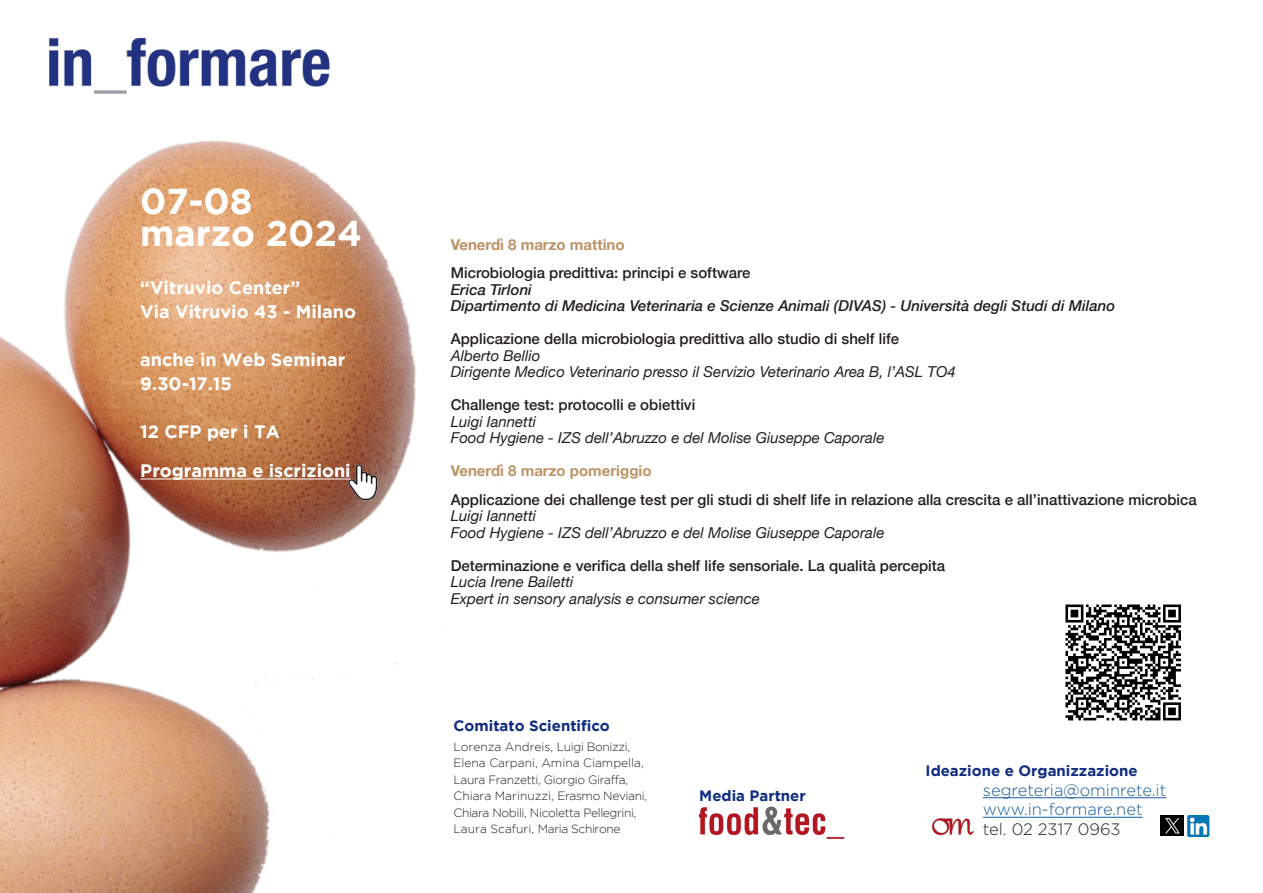
<style>
.page{position:relative;width:1263px;height:893px;background:#fff}
.page>*{position:absolute;margin:0;border:0;box-sizing:border-box;transform-origin:0 0}
.t1{font:700 36px "Gotham";color:#fff}
.Normale{font:700 18px "Gotham";color:#fff}
.t2{font:300 16.5px "Gotham";color:#175d9e}
.t3{font:300 16.5px "Gotham";color:#231f20}
.t4{font:500 15px "Helvetica Neue";color:#231f20}
.t5{font:italic 15px "Helvetica Neue";color:#231f20}
.t6{font:italic 500 15px "Helvetica Neue";color:#231f20}
.t7{font:700 15px "Gotham";color:#112d81}
.t8{font:700 15px "Helvetica Neue";color:#bc9365}
.t9{font:300 12px/16.5px "Gotham";letter-spacing:-.03em;color:#231f20}
.t10{font:300 12px "Gotham";color:#231f20}
</style>
<div class="page">
<img style="left:0;top:140px;width:416px;height:753px">
<img style="left:699px;top:806px;width:146px;height:33px">
<img style="left:49px;top:38px;width:281px;height:56px">
<img style="left:1188px;top:816px;width:22px;height:20px">
<img style="left:1161px;top:816px;width:22px;height:20px">
<img style="left:931px;top:818px;width:43px;height:18px">
<hr style="left:983px;top:797px;width:183px;height:1px;background:#175d9e">
<hr style="left:983px;top:817px;width:160px;height:1px;background:#175d9e">
<img style="left:1065px;top:604px;width:116px;height:117px">
<img style="left:345px;top:462px;width:37px;height:43px">
<hr style="left:140px;top:479px;width:211px;height:1px;background:#fff">
<p class="t1" style="left:140px;top:181px;width:114px">07-08</p>
<p class="t1" style="left:140px;top:212px;width:223px">marzo 2024</p>
<p class="Normale" style="left:140px;top:277px;width:161px">“Vitruvio Center”</p>
<p class="Normale" style="left:140px;top:301px;width:217px">Via Vitruvio 43 - Milano</p>
<p class="Normale" style="left:140px;top:349px;width:207px">anche in Web Seminar</p>
<p class="Normale" style="left:140px;top:373px;width:93px">9.30-17.15</p>
<p class="Normale" style="left:140px;top:421px;width:141px">12 CFP per i TA</p>
<p class="Normale" style="left:140px;top:460px;width:212px">Programma e iscrizioni</p>
<p class="t8" style="left:451px;top:233px;width:175px">Venerdì 8 marzo mattino</p>
<p class="t4" style="left:451px;top:261px;width:301px">Microbiologia predittiva: principi e software</p>
<p class="t6" style="left:451px;top:276px;width:83px">Erica Tirloni</p>
<p class="t6" style="left:451px;top:293px;width:666px">Dipartimento di Medicina Veterinaria e Scienze Animali (DIVAS) - Università degli Studi di Milano</p>
<p class="t4" style="left:451px;top:327px;width:450px">Applicazione della microbiologia predittiva allo studio di shelf life</p>
<p class="t5" style="left:451px;top:345px;width:91px">Alberto Bellio</p>
<p class="t5" style="left:451px;top:361px;width:507px">Dirigente Medico Veterinario presso il Servizio Veterinario Area B, l’ASL TO4</p>
<p class="t4" style="left:451px;top:393px;width:246px">Challenge test: protocolli e obiettivi</p>
<p class="t5" style="left:451px;top:411px;width:87px">Luigi Iannetti</p>
<p class="t5" style="left:451px;top:427px;width:435px">Food Hygiene - IZS dell’Abruzzo e del Molise Giuseppe Caporale</p>
<p class="t8" style="left:451px;top:459px;width:202px">Venerdì 8 marzo pomeriggio</p>
<p class="t4" style="left:451px;top:487px;width:747px">Applicazione dei challenge test per gli studi di shelf life in relazione alla crescita e all’inattivazione microbica</p>
<p class="t5" style="left:451px;top:505px;width:87px">Luigi Iannetti</p>
<p class="t5" style="left:451px;top:522px;width:435px">Food Hygiene - IZS dell’Abruzzo e del Molise Giuseppe Caporale</p>
<p class="t4" style="left:451px;top:553px;width:496px">Determinazione e verifica della shelf life sensoriale. La qualità percepita</p>
<p class="t5" style="left:451px;top:571px;width:124px">Lucia Irene Bailetti</p>
<p class="t5" style="left:451px;top:588px;width:311px">Expert in sensory analysis e consumer science</p>
<p class="t7" style="left:453px;top:717px;width:158px">Comitato Scientifico</p>
<p class="t10" style="left:453px;top:740px;width:178px">Lorenza Andreis, Luigi Bonizzi,</p>
<p class="t10" style="left:453px;top:756px;width:192px">Elena Carpani, Amina Ciampella,</p>
<p class="t9" style="left:453px;top:771px;width:176px">Laura Franzetti, Giorgio Giraffa,</p>
<p class="t9" style="left:453px;top:787px;width:195px">Chiara Marinuzzi, Erasmo Neviani,<br>Chiara Nobili, Nicoletta Pellegrini,</p>
<p class="t9" style="left:453px;top:820px;width:168px">Laura Scafuri, Maria Schirone</p>
<p class="t7" style="left:699px;top:787px;width:108px">Media Partner</p>
<p class="t7" style="left:926px;top:762px;width:214px">Ideazione e Organizzazione</p>
<p class="t2" style="left:983px;top:781px;width:185px">segreteria@ominrete.it</p>
<p class="t2" style="left:983px;top:800px;width:161px">www.in-formare.net</p>
<p class="t3" style="left:983px;top:820px;width:139px">tel. 02 2317 0963</p>
</div>
